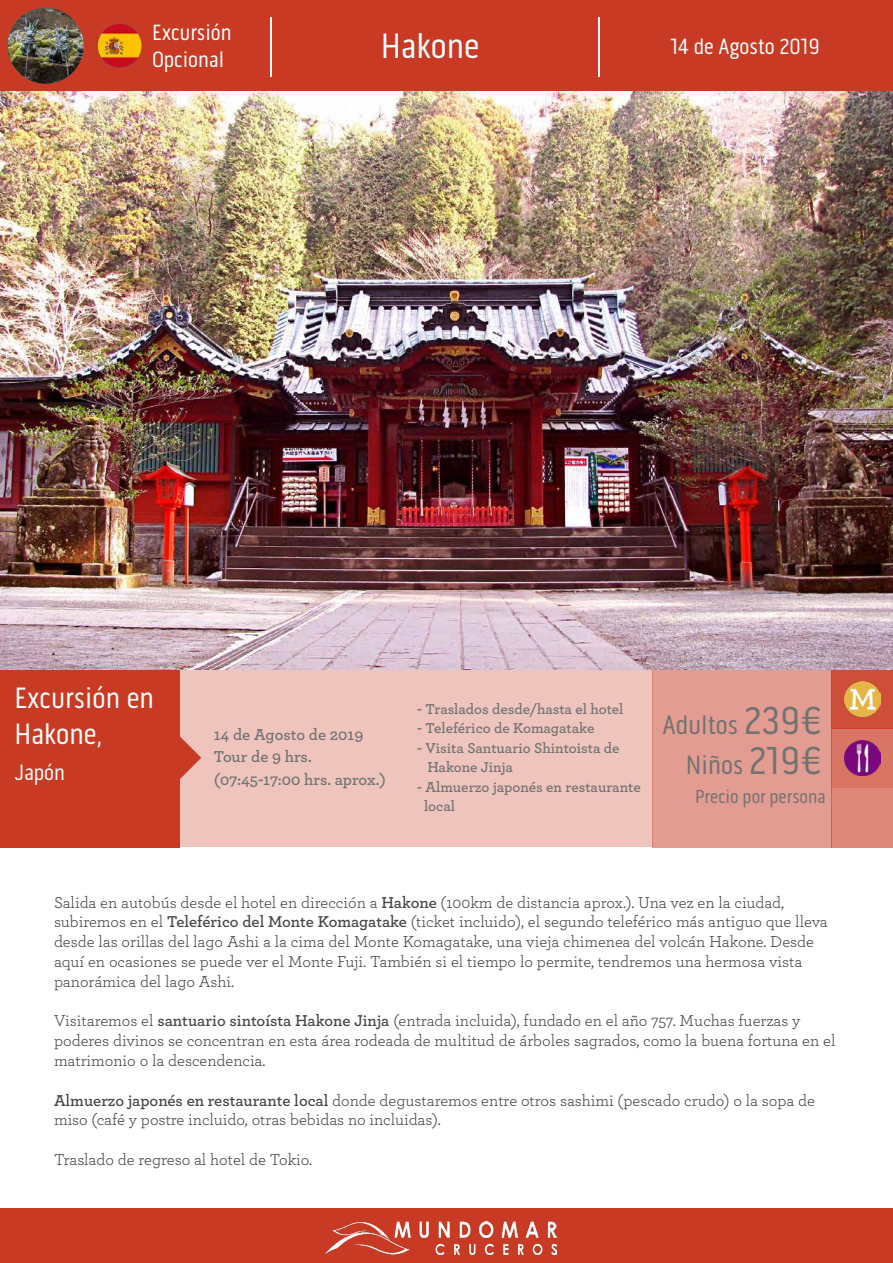
<style>
.page{position:relative;width:893px;height:1263px;background:#fff}
.page>*{position:absolute;margin:0;border:0;box-sizing:border-box;transform-origin:0 0}
.t1{font:36px "Pill Gothic 300 mg";color:#fff}
.t2{font:30px/36px "Pill Gothic 300 mg";color:#fff}
.t3{font:27px/39.8px "Pill Gothic 300 mg";color:#717271;text-align:right}
.t4{font:22.5px/27px "Pill Gothic 300 mg";color:#fff}
.t5{font:19.2px "Pill Gothic 300 mg";color:#717271}
.t6{font:16.5px/19.8px "Archer";color:#464545}
.t7{font:600 16.5px/22.5px "Archer";color:#707271}
.t8{font:600 15px/19.5px "Archer";color:#707271}
.s1{font-size:39.75px}
.s2{font-weight:600}
</style>
<div class="page">
<div style="left:0;top:1209px;width:893px;height:54px;background:#c83a23"></div>
<img style="left:325px;top:1222px;width:231px;height:33px">
<div style="left:653px;top:669px;width:179px;height:178px;background:#e39c91"></div>
<div style="left:179px;top:669px;width:474px;height:178px;background:#eec4bd"></div>
<div style="left:832px;top:729px;width:61px;height:59px;background:#d87565"></div>
<div style="left:832px;top:788px;width:61px;height:59px;background:#de887b"></div>
<div style="left:832px;top:669px;width:61px;height:60px;background:#cd4e39"></div>
<div style="left:0;top:669px;width:179px;height:178px;background:#c83a23"></div>
<svg style="left:179px;top:735px;width:22px;height:45px"></svg>
<img style="left:845px;top:681px;width:35px;height:36px">
<div style="left:0;top:0;width:893px;height:92px;background:#c83a23"></div>
<img style="left:8px;top:8px;width:76px;height:76px;border-radius:38px">
<img style="left:98px;top:24px;width:43px;height:44px;border-radius:22px">
<hr style="left:271px;top:17px;width:1px;height:59px;background:#fff">
<hr style="left:598px;top:17px;width:2px;height:59px;background:#fff">
<img style="left:845px;top:740px;width:35px;height:36px">
<img style="left:0;top:92px;width:893px;height:577px">
<h3 class="t4" style="left:152px;top:19px;width:81px">Excursión<br>Opcional</h3>
<h1 class="t1" style="left:381px;top:25px;width:100px">Hakone</h1>
<h3 class="t4" style="left:670px;top:33px;width:151px">14 de Agosto 2019</h3>
<h2 class="t2" style="left:14px;top:680px;width:141px">Excursión en<br>Hakone,</h2>
<h3 class="t4" style="left:14px;top:759px;width:52px">Japón</h3>
<p class="t7" style="left:214px;top:722px;width:174px">14 de Agosto de 2019<br>Tour de 9 hrs. (07:45-17:00 hrs. aprox.)</p>
<p class="t8" style="left:417px;top:698px;width:208px">- Traslados desde/hasta el hotel</p>
<p class="t8" style="left:417px;top:718px;width:179px">- Teleférico de Komagatake</p>
<p class="t8" style="left:427px;top:737px;width:194px;text-indent:-10px">- Visita Santuario Shintoista de<br>Hakone Jinja</p>
<p class="t8" style="left:424px;top:776px;width:218px;text-indent:-7px">- Almuerzo japonés en restaurante local</p>
<h3 class="t3" style="left:662px;top:705px;width:165px">Adultos <span class="s1">239€<br></span>Niños <span class="s1">219€</span></h3>
<p class="t5" style="left:695px;top:785px;width:132px">Precio por persona</p>
<p class="t6" style="left:54px;top:891px;width:775px">Salida en autobús desde el hotel en dirección a <span class="s2">Hakone</span> (100km de distancia aprox.). Una vez en la ciudad, subiremos en el <span class="s2">Teleférico del Monte Komagatake</span> (ticket incluido), el segundo teleférico más antiguo que lleva desde las orillas del lago Ashi a la cima del Monte Komagatake, una vieja chimenea del volcán Hakone. Desde aquí en ocasiones se puede ver el Monte Fuji. También si el tiempo lo permite, tendremos una hermosa vista panorámica del lago Ashi.</p>
<p class="t6" style="left:54px;top:1010px;width:783px">Visitaremos el <span class="s2">santuario sintoísta Hakone Jinja</span> (entrada incluida), fundado en el año 757. Muchas fuerzas y poderes divinos se concentran en esta área rodeada de multitud de árboles sagrados, como la buena fortuna en el matrimonio o la descendencia.</p>
<p class="t6" style="left:54px;top:1089px;width:763px"><span class="s2">Almuerzo japonés en restaurante local</span> donde degustaremos entre otros sashimi (pescado crudo) o la sopa de miso (café y postre incluido, otras bebidas no incluidas).</p>
<p class="t6" style="left:54px;top:1149px;width:260px">Traslado de regreso al hotel de Tokio.</p>
</div>
